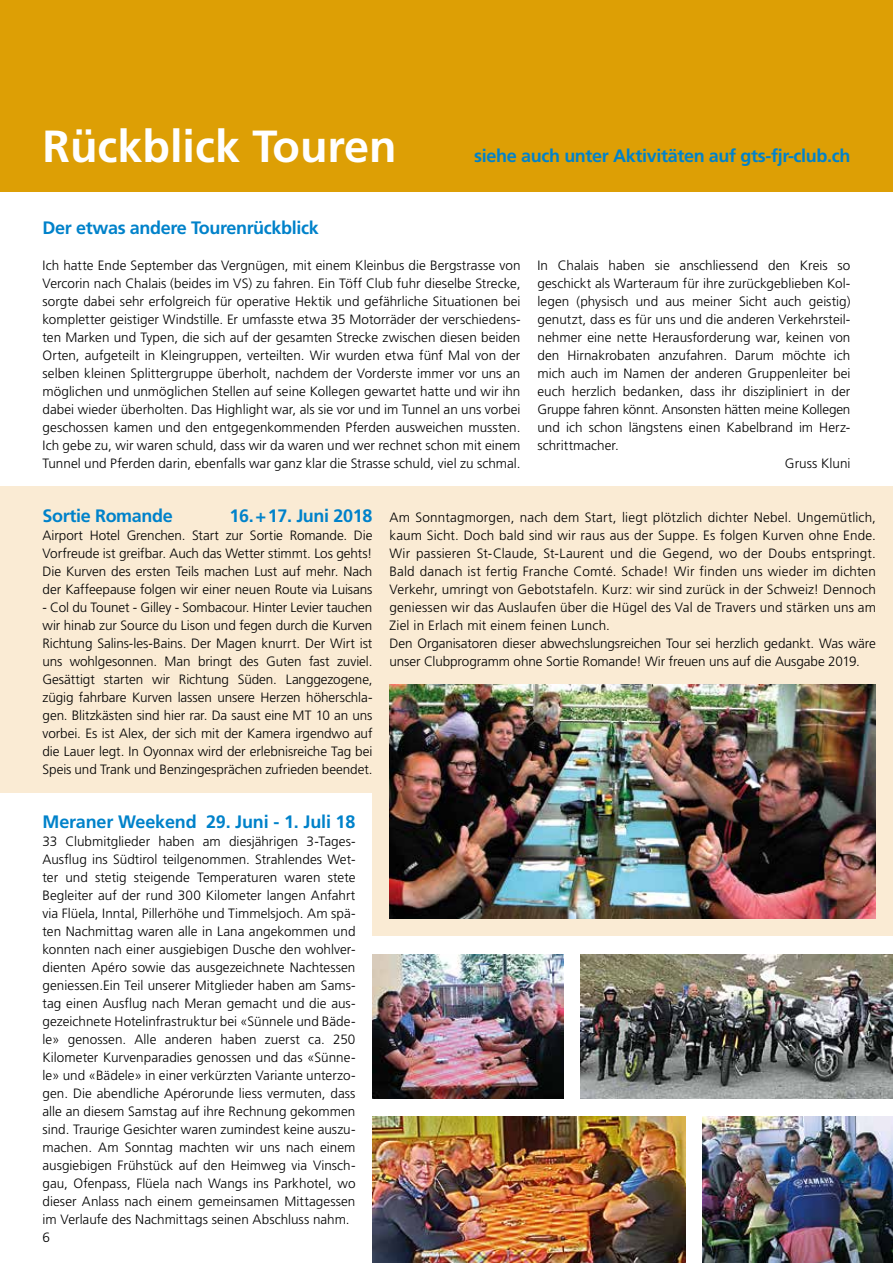
<style>
.page{position:relative;width:893px;height:1263px;background:#fff}
.page>*{position:absolute;margin:0;border:0;box-sizing:border-box;transform-origin:0 0}
.t1{font:700 45px "Frutiger";color:#fff}
.t2{font:700 18px "Frutiger";letter-spacing:-.02em;color:#0082ca}
.t3{font:300 13.5px/18px "Frutiger";letter-spacing:.005em;color:#000;text-align:justify}
.t4{font:300 13.5px "Frutiger";letter-spacing:-.015em;color:#000}
</style>
<div class="page">
<div style="left:0;top:486px;width:893px;height:306px;background:#faebd4"></div>
<div style="left:0;top:0;width:893px;height:191px;background:#dd9f05"></div>
<div style="left:372px;top:643px;width:521px;height:293px;background:#faebd4"></div>
<img style="left:580px;top:954px;width:313px;height:144px">
<img style="left:372px;top:1116px;width:313px;height:147px">
<img style="left:372px;top:954px;width:191px;height:144px">
<img style="left:702px;top:1116px;width:191px;height:147px">
<img style="left:389px;top:684px;width:487px;height:234px">
<h1 class="t1" style="left:43px;top:120px;width:356px">Rückblick Touren</h1>
<h2 class="t2" style="left:474px;top:145px;width:378px">siehe auch unter Aktivitäten auf gts-fjr-club.ch</h2>
<h2 class="t2" style="left:43px;top:217px;width:278px">Der etwas andere Tourenrückblick</h2>
<p class="t3" style="left:43px;top:257px;width:479px">Ich hatte Ende September das Vergnügen, mit einem Kleinbus die Bergstrasse von Vercorin nach Chalais (beides im VS) zu fahren. Ein Töff Club fuhr dieselbe Strecke, sorgte dabei sehr erfolgreich für operative Hektik und gefährliche Situationen bei kompletter geistiger Windstille. Er umfasste etwa 35 Motorräder der verschiedens&shy;ten Marken und Typen, die sich auf der gesamten Strecke zwischen diesen beiden Orten, aufgeteilt in Kleingruppen, verteilten. Wir wurden etwa fünf Mal von der selben kleinen Splittergruppe überholt, nachdem der Vorderste immer vor uns an möglichen und unmöglichen Stellen auf seine Kollegen gewartet hatte und wir ihn dabei wieder überholten. Das Highlight war, als sie vor und im Tunnel an uns vorbei geschossen kamen und den entgegenkommenden Pferden ausweichen mussten.<br>Ich gebe zu, wir waren schuld, dass wir da waren und wer rechnet schon mit einem Tunnel und Pferden darin, ebenfalls war ganz klar die Strasse schuld, viel zu schmal.</p>
<p class="t3" style="left:537px;top:257px;width:314px">In Chalais haben sie anschliessend den Kreis so</p>
<p class="t3" style="left:537px;top:275px;width:314px">geschickt als Warteraum für ihre zurückgeblieben Kol-</p>
<p class="t3" style="left:537px;top:293px;width:314px">legen (physisch und aus meiner Sicht auch geistig)</p>
<p class="t3" style="left:537px;top:311px;width:314px">genutzt, dass es für uns und die anderen Verkehrsteil-</p>
<p class="t3" style="left:537px;top:329px;width:314px">nehmer eine nette Herausforderung war, keinen von</p>
<p class="t3" style="left:537px;top:347px;width:314px">den Hirnakrobaten anzufahren. Darum möchte ich</p>
<p class="t3" style="left:537px;top:365px;width:314px">mich auch im Namen der anderen Gruppenleiter bei</p>
<p class="t3" style="left:537px;top:383px;width:314px">euch herzlich bedanken, dass ihr diszipliniert in der</p>
<p class="t4" style="left:537px;top:402px;width:314px">Gruppe fahren könnt. Ansonsten hätten meine Kollegen</p>
<p class="t3" style="left:537px;top:418px;width:314px">und ich schon längstens einen Kabelbrand im Herz-</p>
<p class="t3" style="left:537px;top:436px;width:83px">schrittmacher.</p>
<p class="t3" style="left:785px;top:454px;width:67px">Gruss Kluni</p>
<h2 class="t2" style="left:43px;top:505px;width:132px">Sortie Romande</h2>
<h2 class="t2" style="left:230px;top:505px;width:144px">16.+17. Juni 2018</h2>
<p class="t3" style="left:43px;top:527px;width:331px">Airport Hotel Grenchen. Start zur Sortie Romande. Die Vorfreude ist greifbar. Auch das Wetter stimmt. Los gehts!<br>Die Kurven des ersten Teils machen Lust auf mehr. Nach der Kaffeepause folgen wir einer neuen Route via Luisans</p>
<p class="t3" style="left:43px;top:599px;width:331px">- Col du Tounet - Gilley - Sombacour. Hinter Levier tauchen wir hinab zur Source du Lison und fegen durch die Kurven Richtung Salins-les-Bains. Der Magen knurrt. Der Wirt ist uns wohlgesonnen. Man bringt des Guten fast zuviel.<br>Gesättigt starten wir Richtung Süden. Langgezogene, zügig fahrbare Kurven lassen unsere Herzen höherschla&shy;gen. Blitzkästen sind hier rar. Da saust eine MT 10 an uns vorbei. Es ist Alex, der sich mit der Kamera irgendwo auf die Lauer legt. In Oyonnax wird der erlebnisreiche Tag bei Speis und Trank und Benzingesprächen zufrieden beendet.</p>
<h2 class="t2" style="left:43px;top:811px;width:314px">Meraner Weekend 29. Juni - 1. Juli 18</h2>
<p class="t3" style="left:43px;top:833px;width:314px">33 Clubmitglieder haben am diesjährigen 3-Tages-Ausflug ins Südtirol teilgenommen. Strahlendes Wet&shy;ter und stetig steigende Temperaturen waren stete Begleiter auf der rund 300 Kilometer langen Anfahrt via Flüela, Inntal, Pillerhöhe und Timmelsjoch. Am spä&shy;ten Nachmittag waren alle in Lana angekommen und konnten nach einer ausgiebigen Dusche den wohlver&shy;dienten Apéro sowie das ausgezeichnete Nachtessen geniessen.Ein Teil unserer Mitglieder haben am Sams&shy;tag einen Ausflug nach Meran gemacht und die aus&shy;gezeichnete Hotelinfrastruktur bei «Sünnele und Bäde&shy;le» genossen. Alle anderen haben zuerst ca. 250<br>Kilometer Kurvenparadies genossen und das «Sünne&shy;le» und «Bädele» in einer verkürzten Variante unterzo&shy;gen. Die abendliche Apérorunde liess vermuten, dass alle an diesem Samstag auf ihre Rechnung gekommen sind. Traurige Gesichter waren zumindest keine auszu&shy;machen. Am Sonntag machten wir uns nach einem ausgiebigen Frühstück auf den Heimweg via Vinsch&shy;gau, Ofenpass, Flüela nach Wangs ins Parkhotel, wo dieser Anlass nach einem gemeinsamen Mittagessen im Verlaufe des Nachmittags seinen Abschluss nahm.</p>
<p class="t3" style="left:43px;top:1229px;width:9px">6</p>
<p class="t3" style="left:389px;top:509px;width:488px;text-align:left">Am Sonntagmorgen, nach dem Start, liegt plötzlich dichter Nebel. Ungemütlich, kaum Sicht. Doch bald sind wir raus aus der Suppe. Es folgen Kurven ohne Ende.<br>Wir passieren St-Claude, St-Laurent und die Gegend, wo der Doubs entspringt.<br>Bald danach ist fertig Franche Comté. Schade! Wir finden uns wieder im dichten Verkehr, umringt von Gebotstafeln. Kurz: wir sind zurück in der Schweiz! Dennoch geniessen wir das Auslaufen über die Hügel des Val de Travers und stärken uns am Ziel in Erlach mit einem feinen Lunch.<br>Den Organisatoren dieser abwechslungsreichen Tour sei herzlich gedankt. Was wäre unser Clubprogramm ohne Sortie Romande! Wir freuen uns auf die Ausgabe 2019.</p>
</div>
